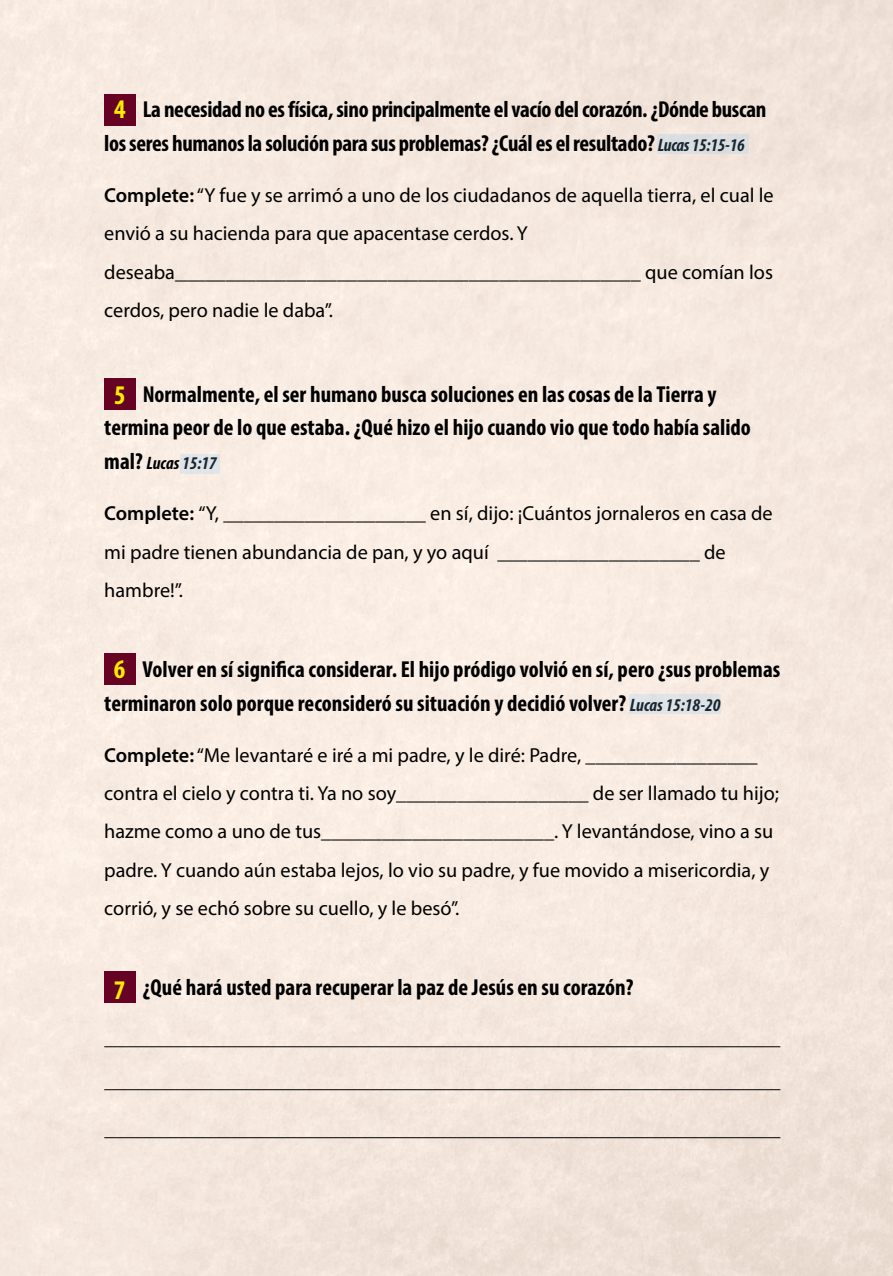
<style>
.page{position:relative;width:893px;height:1276px;background:#fff}
.page>*{position:absolute;margin:0;border:0;box-sizing:border-box;transform-origin:0 0}
.t1{font:700 condensed 27px "Myriad Pro";color:#ffed00}
.t2{font:700 condensed 23.18px/33.8px "Myriad Pro";color:#000}
.t3{font:20.25px/38.2px "Myriad Pro";color:#000}
.t4{font:italic 700 condensed 18px "Myriad Pro";color:#000}
.s1{font-style:italic;font-size:18px}
.s2{font-weight:600}
.s3{font-style:normal;font-size:23.18px}
</style>
<div class="page">
<img style="left:0;top:0;width:893px;height:1276px">
<div style="left:104px;top:94px;width:32px;height:31px;background:#660223"></div>
<div style="left:104px;top:378px;width:32px;height:31px;background:#660223"></div>
<div style="left:104px;top:654px;width:32px;height:31px;background:#660223"></div>
<div style="left:104px;top:972px;width:32px;height:31px;background:#660223"></div>
<hr style="left:104px;top:1137px;width:676px;height:1px;background:#000">
<hr style="left:104px;top:1089px;width:676px;height:1px;background:#000">
<hr style="left:104px;top:1046px;width:676px;height:1px;background:#000">
<div style="left:657px;top:134px;width:92px;height:20px;background:#dbdfe2"></div>
<div style="left:181px;top:454px;width:39px;height:20px;background:#e1e5e8"></div>
<div style="left:629px;top:694px;width:92px;height:19px;background:#dfe3e6"></div>
<h1 class="t1" style="left:114px;top:92px;width:13px">4</h1>
<p class="t2" style="left:104px;top:92px;width:664px;text-indent:38px">La necesidad no es física, sino principalmente el vacío del corazón. ¿Dónde buscan los seres humanos la solución para sus problemas? ¿Cuál es el resultado? <span class="s1">Lucas 15:15-16</span></p>
<p class="t3" style="left:104px;top:176px;width:671px"><span class="s2">Complete:</span> “Y fue y se arrimó a uno de los ciudadanos de aquella tierra, el cual le envió a su hacienda para que apacentase cerdos. Y deseaba______________________________________________ que comían los cerdos, pero nadie le daba”.</p>
<p class="t2" style="left:104px;top:377px;width:648px;text-align:center">Normalmente, el ser humano busca soluciones en las cosas de la Tierra y<br>termina peor de lo que estaba. ¿Qué hizo el hijo cuando vio que todo había salido</p>
<p class="t4" style="left:104px;top:452px;width:114px"><span class="s3">mal?</span> Lucas 15:17</p>
<p class="t3" style="left:104px;top:494px;width:670px"><span class="s2">Complete:</span> “Y, ____________________ en sí, dijo: ¡Cuántos jornaleros en casa de mi padre tienen abundancia de pan, y yo aquí ____________________ de hambre!”.</p>
<h1 class="t1" style="left:114px;top:378px;width:13px">5</h1>
<h1 class="t1" style="left:114px;top:652px;width:13px">6</h1>
<p class="t2" style="left:104px;top:652px;width:677px;text-indent:38px">Volver en sí significa considerar. El hijo pródigo volvió en sí, pero ¿sus problemas terminaron solo porque reconsideró su situación y decidió volver? <span class="s1">Lucas 15:18-20</span></p>
<p class="t3" style="left:104px;top:735px;width:676px"><span class="s2">Complete:</span> “Me levantaré e iré a mi padre, y le diré: Padre, _________________ contra el cielo y contra ti. Ya no soy___________________ de ser llamado tu hijo; hazme como a uno de tus_______________________. Y levantándose, vino a su padre. Y cuando aún estaba lejos, lo vio su padre, y fue movido a misericordia, y corrió, y se echó sobre su cuello, y le besó”.</p>
<h1 class="t1" style="left:114px;top:972px;width:13px">7</h1>
<p class="t2" style="left:143px;top:970px;width:492px">¿Qué hará usted para recuperar la paz de Jesús en su corazón?</p>
</div>
